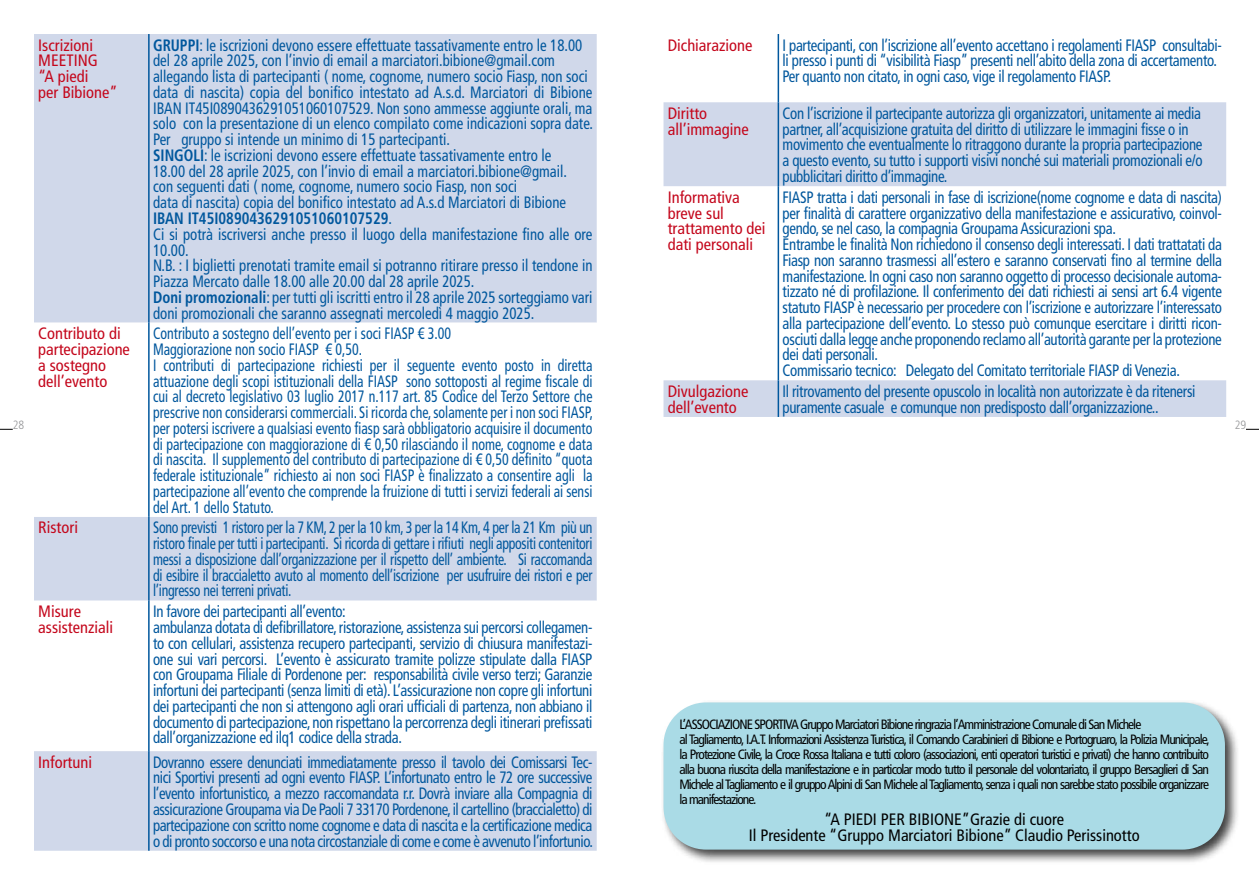
<style>
.page{position:relative;width:1259px;height:893px;background:#fff}
.page>*{position:absolute;margin:0;border:0;box-sizing:border-box;transform-origin:0 0}
.t1{font:condensed 16.5px/15.8px "Frutiger LT Std";letter-spacing:-.02em;color:#00579d;scale:.9 1}
.t2{font:condensed 16.5px/15.8px "Frutiger LT Std";color:#00579d;scale:.9 1}
.t3{font:condensed 16.5px/15.8px "Frutiger LT Std";color:#00579d;scale:.84 1}
.t4{font:condensed 16.5px/15.8px "Frutiger LT Std";letter-spacing:-.02em;color:#00579d;text-align:justify;scale:.84 1}
.t5{font:condensed 16.5px/15.8px "Frutiger LT Std";color:#c4071c}
.t6{font:condensed 16.5px/16.5px "Frutiger LT Std";color:#000;text-align:center}
.t7{font:condensed 13.5px/15px "Frutiger LT Std";letter-spacing:-.07em;color:#000}
.t8{font:300 condensed 12px "Frutiger LT Std";color:#969799}
.s1{font-weight:700}
</style>
<div class="page">
<svg style="left:0;top:429px;width:13px;height:1px"></svg>
<svg style="left:1246px;top:429px;width:13px;height:1px"></svg>
<div style="left:660px;top:699px;width:580px;height:166px;background:#000;opacity:.75"></div>
<div style="left:663px;top:702px;width:562px;height:148px;background:#aadbe6;border-radius:43px"></div>
<div style="left:34px;top:34px;width:563px;height:817px;background:#d0d8ea"></div>
<svg style="left:34px;top:323px;width:563px;height:428px"></svg>
<hr style="left:148px;top:323px;width:2px;height:194px;background:#00579d">
<hr style="left:148px;top:34px;width:2px;height:289px;background:#00579d">
<hr style="left:148px;top:601px;width:2px;height:150px;background:#00579d">
<hr style="left:148px;top:751px;width:2px;height:100px;background:#00579d">
<hr style="left:148px;top:517px;width:2px;height:84px;background:#00579d">
<svg style="left:663px;top:102px;width:563px;height:315px"></svg>
<hr style="left:777px;top:34px;width:2px;height:68px;background:#00579d">
<hr style="left:777px;top:102px;width:2px;height:84px;background:#00579d">
<hr style="left:777px;top:186px;width:2px;height:194px;background:#00579d">
<hr style="left:777px;top:380px;width:2px;height:37px;background:#00579d">
<p class="t5" style="left:38px;top:37px;width:81px">Iscrizioni<br>MEETING<br>“A piedi<br>per Bibione”</p>
<p class="t2" style="left:153px;top:37px;width:490px"><span class="s1">GRUPPI</span>: le iscrizioni devono essere effettuate tassativamente entro le 18.00 del 28 aprile 2025, con l’invio di email a marciatori.bibione@gmail.com allegando lista di partecipanti ( nome, cognome, numero socio Fiasp, non soci data di nascita) copia del bonifico intestato ad A.s.d. Marciatori di Bibione IBAN IT45I0890436291051060107529. Non sono ammesse aggiunte orali, ma solo con la presentazione di un elenco compilato come indicazioni sopra date.<br>Per gruppo si intende un minimo di 15 partecipanti.<br><span class="s1">SINGOLI</span>: le iscrizioni devono essere effettuate tassativamente entro le<br>18.00 del 28 aprile 2025, con l’invio di email a marciatori.bibione@gmail.<br>con seguenti dati ( nome, cognome, numero socio Fiasp, non soci<br>data di nascita) copia del bonifico intestato ad A.s.d Marciatori di Bibione <span class="s1">IBAN IT45I0890436291051060107529</span>.<br>Ci si potrà iscriversi anche presso il luogo della manifestazione fino alle ore 10.00.<br>N.B. : I biglietti prenotati tramite email si potranno ritirare presso il tendone in Piazza Mercato dalle 18.00 alle 20.00 dal 28 aprile 2025.<br><span class="s1">Doni promozionali</span>: per tutti gli iscritti entro il 28 aprile 2025 sorteggiamo vari doni promozionali che saranno assegnati mercoledì 4 maggio 2025.</p>
<p class="t5" style="left:38px;top:326px;width:93px">Contributo di partecipazione a sostegno dell’evento</p>
<p class="t3" style="left:153px;top:326px;width:525px">Contributo a sostegno dell’evento per i soci FIASP € 3.00<br>Maggiorazione non socio FIASP € 0,50.<br>I contributi di partecipazione richiesti per il seguente evento posto in diretta attuazione degli scopi istituzionali della FIASP sono sottoposti al regime fiscale di cui al decreto legislativo 03 luglio 2017 n.117 art. 85 Codice del Terzo Settore che prescrive non considerarsi commerciali. Si ricorda che, solamente per i non soci FIASP, per potersi iscrivere a qualsiasi evento fiasp sarà obbligatorio acquisire il documento di partecipazione con maggiorazione di € 0,50 rilasciando il nome, cognome e data di nascita. Il supplemento del contributo di partecipazione di € 0,50 definito “quota federale istituzionale” richiesto ai non soci FIASP è finalizzato a consentire agli la partecipazione all’evento che comprende la fruizione di tutti i servizi federali ai sensi del Art. 1 dello Statuto.</p>
<p class="t5" style="left:38px;top:520px;width:41px">Ristori</p>
<p class="t4" style="left:153px;top:520px;width:524px">Sono previsti 1 ristoro per la 7 KM, 2 per la 10 km, 3 per la 14 Km, 4 per la 21 Km più un ristoro finale per tutti i partecipanti. Si ricorda di gettare i rifiuti negli appositi contenitori messi a disposizione dall’organizzazione per il rispetto dell’ ambiente. Si raccomanda di esibire il braccialetto avuto al momento dell’iscrizione per usufruire dei ristori e per l’ingresso nei terreni privati.</p>
<p class="t5" style="left:38px;top:604px;width:76px">Misure assistenziali</p>
<p class="t1" style="left:153px;top:604px;width:490px">In favore dei partecipanti all’evento:<br>ambulanza dotata di defibrillatore, ristorazione, assistenza sui percorsi collegamen&shy;to con cellulari, assistenza recupero partecipanti, servizio di chiusura manifestazi&shy;one sui vari percorsi. L’evento è assicurato tramite polizze stipulate dalla FIASP con Groupama Filiale di Pordenone per: responsabilità civile verso terzi; Garanzie infortuni dei partecipanti (senza limiti di età). L’assicurazione non copre gli infortuni dei partecipanti che non si attengono agli orari ufficiali di partenza, non abbiano il documento di partecipazione, non rispettano la percorrenza degli itinerari prefissati dall’organizzazione ed ilq1 codice della strada.</p>
<p class="t5" style="left:38px;top:754px;width:55px">Infortuni</p>
<p class="t1" style="left:153px;top:754px;width:490px;text-align:justify">Dovranno essere denunciati immediatamente presso il tavolo dei Comissarsi Tec&shy;nici Sportivi presenti ad ogni evento FIASP. L’infortunato entro le 72 ore successive l’evento infortunistico, a mezzo raccomandata r.r. Dovrà inviare alla Compagnia di assicurazione Groupama via De Paoli 7 33170 Pordenone, il cartellino (braccialetto) di partecipazione con scritto nome cognome e data di nascita e la certificazione medica o di pronto soccorso e una nota circostanziale di come e come è avvenuto l’infortunio.</p>
<p class="t5" style="left:668px;top:37px;width:86px">Dichiarazione</p>
<p class="t1" style="left:782px;top:37px;width:489px">I partecipanti, con l’iscrizione all’evento accettano i regolamenti FIASP consultabi&shy;li presso i punti di “visibilità Fiasp” presenti nell’abito della zona di accertamento.<br>Per quanto non citato, in ogni caso, vige il regolamento FIASP.</p>
<p class="t5" style="left:668px;top:105px;width:82px">Diritto all’immagine</p>
<p class="t1" style="left:782px;top:105px;width:468px">Con l’iscrizione il partecipante autorizza gli organizzatori, unitamente ai media partner, all’acquisizione gratuita del diritto di utilizzare le immagini fisse o in movimento che eventualmente lo ritraggono durante la propria partecipazione a questo evento, su tutto i supporti visivi nonché sui materiali promozionali e/o pubblicitari diritto d’immagine.</p>
<p class="t5" style="left:668px;top:189px;width:99px">Informativa breve sul trattamento dei dati personali</p>
<p class="t1" style="left:782px;top:189px;width:490px">FIASP tratta i dati personali in fase di iscrizione(nome cognome e data di nascita) per finalità di carattere organizzativo della manifestazione e assicurativo, coinvol&shy;gendo, se nel caso, la compagnia Groupama Assicurazioni spa.<br>Entrambe le finalità Non richiedono il consenso degli interessati. I dati trattatati da Fiasp non saranno trasmessi all’estero e saranno conservati fino al termine della manifestazione. In ogni caso non saranno oggetto di processo decisionale automa&shy;tizzato né di profilazione. Il conferimento dei dati richiesti ai sensi art 6.4 vigente statuto FIASP è necessario per procedere con l’iscrizione e autorizzare l’interessato alla partecipazione dell’evento. Lo stesso può comunque esercitare i diritti ricon&shy;osciuti dalla legge anche proponendo reclamo all’autorità garante per la protezione dei dati personali.<br>Commissario tecnico: Delegato del Comitato territoriale FIASP di Venezia.</p>
<p class="t5" style="left:668px;top:383px;width:82px">Divulgazione dell’evento</p>
<p class="t1" style="left:782px;top:383px;width:460px">Il ritrovamento del presente opuscolo in località non autorizzate è da ritenersi puramente casuale e comunque non predisposto dall’organizzazione..</p>
<p class="t8" style="left:13px;top:418px;width:13px">28</p>
<p class="t8" style="left:1234px;top:418px;width:13px">29</p>
<p class="t7" style="left:679px;top:716px;width:532px">L’ASSOCIAZIONE SPORTIVA Gruppo Marciatori Bibione ringrazia l’Amministrazione Comunale di San Michele<br>al Tagliamento, I.A.T. Informazioni Assistenza Turistica, il Comando Carabinieri di Bibione e Portogruaro, la Polizia Municipale, la Protezione Civile, la Croce Rossa Italiana e tutti coloro (associazioni, enti operatori turistici e privati) che hanno contribuito alla buona riuscita della manifestazione e in particolar modo tutto il personale del volontariato, il gruppo Bersaglieri di San Michele al Tagliamento e il gruppo Alpini di San Michele al Tagliamento, senza i quali non sarebbe stato possibile organizzare la manifestazione.</p>
<p class="t6" style="left:749px;top:811px;width:392px">“A PIEDI PER BIBIONE”Grazie di cuore<br>Il Presidente “Gruppo Marciatori Bibione” Claudio Perissinotto</p>
</div>
